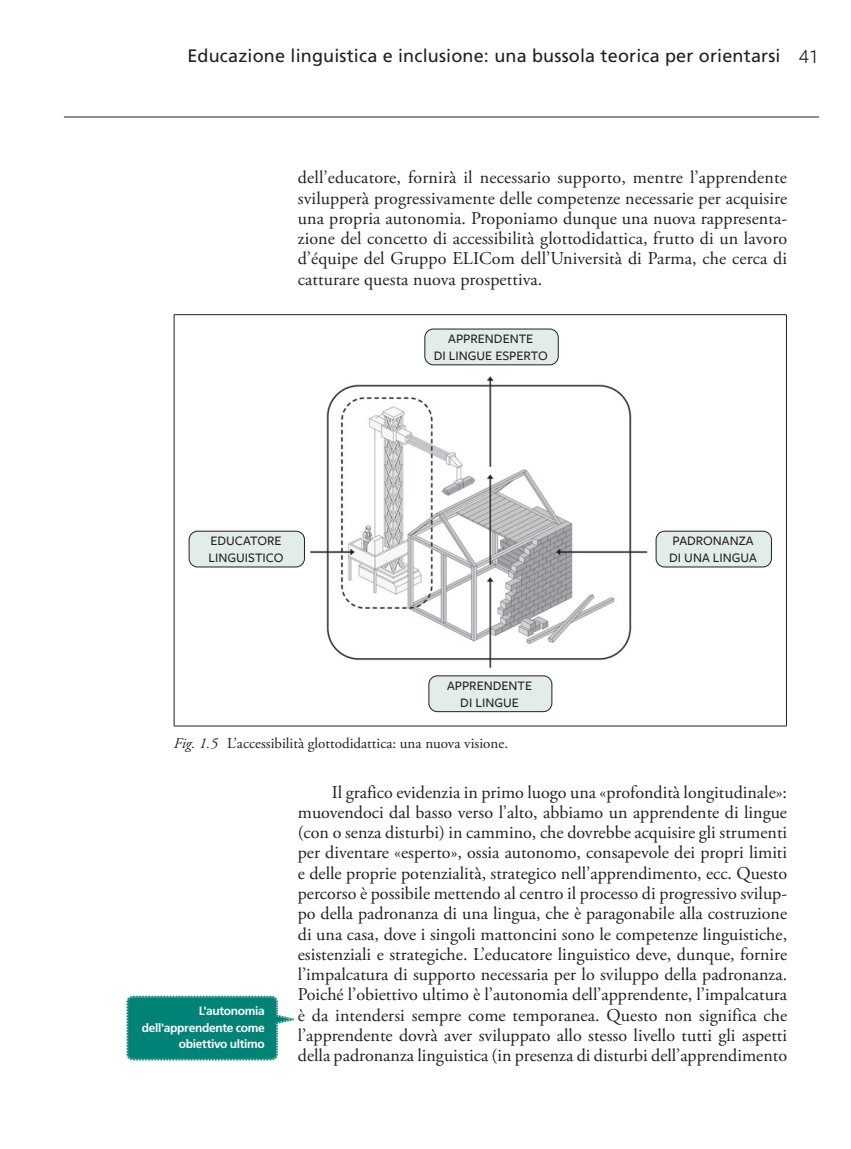
<style>
.page{position:relative;width:851px;height:1149px;background:#fff}
.page>*{position:absolute;margin:0;border:0;box-sizing:border-box;transform-origin:0 0}
.t1{font:18px/20.2px "Adobe Garamond Pro";color:#231f20;text-align:justify}
.t2{font:18px "Frutiger LT Std";letter-spacing:.01em;color:#231f20}
.t3{font:15px "Adobe Garamond Pro";color:#231f20}
.t4{font:500 13.5px/16.5px "Freight Sans Pro";color:#231f20}
.t5{font:700 12px/16.5px "Frutiger LT Std";letter-spacing:-.025em;color:#fff;text-align:right}
.s1{font-family:"Freight Sans Pro";font-size:20.25px}
.s2{font-style:italic}
</style>
<div class="page">
<hr style="left:64px;top:117px;width:755px;height:1px;background:#231f20">
<hr style="left:174px;top:314px;width:612px;height:1px;background:#231f20">
<hr style="left:174px;top:315px;width:1px;height:410px;background:#231f20">
<hr style="left:786px;top:315px;width:1px;height:410px;background:#231f20">
<hr style="left:174px;top:725px;width:612px;height:1px;background:#231f20">
<div style="left:656px;top:531px;width:115px;height:36px;background:#e1eceb;border-radius:9px"></div>
<div style="left:655px;top:531px;width:116px;height:36px;border:1px solid #231f20;border-radius:9px"></div>
<img style="left:295px;top:359px;width:353px;height:322px">
<div style="left:189px;top:531px;width:115px;height:36px;background:#e1eceb;border-radius:9px"></div>
<div style="left:189px;top:531px;width:115px;height:36px;border:1px solid #231f20;border-radius:9px"></div>
<div style="left:425px;top:329px;width:133px;height:36px;background:#e1eceb;border-radius:9px"></div>
<div style="left:424px;top:329px;width:134px;height:36px;border:1px solid #231f20;border-radius:9px"></div>
<div style="left:429px;top:675px;width:123px;height:36px;background:#e1eceb;border-radius:9px"></div>
<div style="left:428px;top:675px;width:124px;height:36px;border:1px solid #231f20;border-radius:9px"></div>
<svg style="left:126px;top:995px;width:168px;height:65px;background:#209188"></svg>
<p class="t2" style="left:187px;top:45px;width:633px">Educazione linguistica e inclusione: una bussola teorica per orientarsi <span class="s1">41</span></p>
<p class="t1" style="left:298px;top:168px;width:491px">dell’educatore, fornirà il necessario supporto, mentre l’apprendente svilupperà progressivamente delle competenze necessarie per acquisire una propria autonomia. Proponiamo dunque una nuova rappresenta&shy;zione del concetto di accessibilità glottodidattica, frutto di un lavoro d’équipe del Gruppo ELICom dell’Università di Parma, che cerca di catturare questa nuova prospettiva.</p>
<p class="t4" style="left:208px;top:532px;width:77px">EDUCATORE<br>LINGUISTICO</p>
<p class="t4" style="left:433px;top:330px;width:116px;text-align:center">APPRENDENTE<br>DI LINGUE ESPERTO</p>
<p class="t4" style="left:447px;top:676px;width:87px;text-align:center">APPRENDENTE<br>DI LINGUE</p>
<p class="t3" style="left:174px;top:734px;width:335px"><span class="s2">Fig. 1.5</span> L’accessibilità glottodidattica: una nuova visione.</p>
<p class="t4" style="left:669px;top:532px;width:89px">PADRONANZA<br>DI UNA LINGUA</p>
<p class="t5" style="left:142px;top:1002px;width:125px">L'autonomia dell'apprendente come obiettivo ultimo</p>
<p class="t1" style="left:298px;top:782px;width:491px;text-indent:34px">Il grafico evidenzia in primo luogo una «profondità longitudinale»: muovendoci dal basso verso l’alto, abbiamo un apprendente di lingue (con o senza disturbi) in cammino, che dovrebbe acquisire gli strumenti per diventare «esperto», ossia autonomo, consapevole dei propri limiti e delle proprie potenzialità, strategico nell’apprendimento, ecc. Questo percorso è possibile mettendo al centro il processo di progressivo svilup&shy;po della padronanza di una lingua, che è paragonabile alla costruzione di una casa, dove i singoli mattoncini sono le competenze linguistiche, esistenziali e strategiche. L’educatore linguistico deve, dunque, fornire l’impalcatura di supporto necessaria per lo sviluppo della padronanza.<br>Poiché l’obiettivo ultimo è l’autonomia dell’apprendente, l’impalcatura è da intendersi sempre come temporanea. Questo non significa che l’apprendente dovrà aver sviluppato allo stesso livello tutti gli aspetti della padronanza linguistica (in presenza di disturbi dell’apprendimento</p>
</div>
